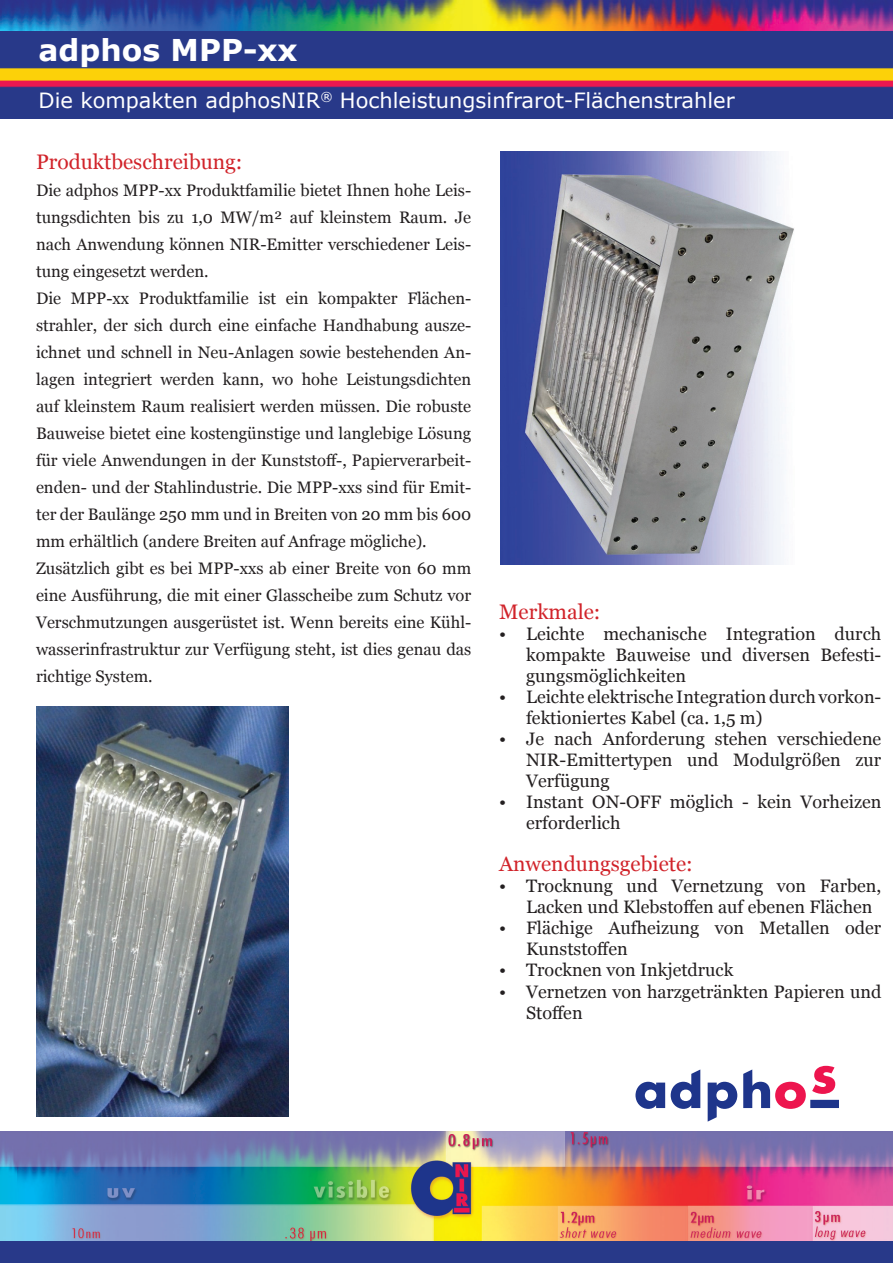
<style>
.page{position:relative;width:893px;height:1263px;background:#fff}
.page>*{position:absolute;margin:0;border:0;box-sizing:border-box;transform-origin:0 0}
.t1{font:700 30px "Verdana";color:#fff}
.t2{font:21px "Verdana";color:#fff}
.t3{font:21px "Georgia";color:#d1232a}
.t4{font:18px/21px "Georgia";color:#231f20}
.t5{font:16.65px/27px "Georgia";color:#231f20}
</style>
<div class="page">
<img style="left:0;top:0;width:893px;height:118px">
<div style="left:0;top:1240px;width:893px;height:23px;background:#283989"></div>
<img style="left:0;top:1131px;width:893px;height:109px">
<svg style="left:635px;top:1066px;width:204px;height:55px"></svg>
<img style="left:500px;top:152px;width:294px;height:413px">
<img style="left:36px;top:706px;width:252px;height:410px">
<h1 class="t1" style="left:39px;top:28px;width:260px">adphos MPP-xx</h1>
<p class="t2" style="left:39px;top:86px;width:698px">Die kompakten adphosNIR<sup>®</sup> Hochleistungsinfrarot-Flächenstrahler</p>
<p class="t3" style="left:36px;top:149px;width:208px">Produktbeschreibung:</p>
<p class="t5" style="left:36px;top:177px;width:437px">Die adphos MPP-xx Produktfamilie bietet Ihnen hohe Leis&shy;tungsdichten bis zu 1,0 MW/m² auf kleinstem Raum. Je nach Anwendung können NIR-Emitter verschiedener Leis&shy;tung eingesetzt werden.<br>Die MPP-xx Produktfamilie ist ein kompakter Flächen&shy;strahler, der sich durch eine einfache Handhabung ausze&shy;ichnet und schnell in Neu-Anlagen sowie bestehenden An&shy;lagen integriert werden kann, wo hohe Leistungsdichten auf kleinstem Raum realisiert werden müssen. Die robuste Bauweise bietet eine kostengünstige und langlebige Lösung für viele Anwendungen in der Kunststoff-, Papierverarbeit&shy;enden- und der Stahlindustrie. Die MPP-xxs sind für Emit&shy;ter der Baulänge 250 mm und in Breiten von 20 mm bis 600 mm erhältlich (andere Breiten auf Anfrage mögliche).<br>Zusätzlich gibt es bei MPP-xxs ab einer Breite von 60 mm eine Ausführung, die mit einer Glasscheibe zum Schutz vor Verschmutzungen ausgerüstet ist. Wenn bereits eine Kühl&shy;wasserinfrastruktur zur Verfügung steht, ist dies genau das richtige System.</p>
<p class="t3" style="left:499px;top:599px;width:103px">Merkmale:</p>
<p class="t4" style="left:526px;top:624px;width:357px;text-align:justify;text-indent:-27px">• Leichte mechanische Integration durch kompakte Bauweise und diversen Befesti&shy;gungsmöglichkeiten</p>
<p class="t4" style="left:526px;top:687px;width:357px;text-indent:-27px">• Leichte elektrische Integration durch vorkon&shy;fektioniertes Kabel (ca. 1,5 m)</p>
<p class="t4" style="left:526px;top:729px;width:357px;text-align:justify;text-indent:-27px">• Je nach Anforderung stehen verschiedene NIR-Emittertypen und Modulgrößen zur Verfügung</p>
<p class="t4" style="left:526px;top:792px;width:357px;text-indent:-27px">• Instant ON-OFF möglich - kein Vorheizen erforderlich</p>
<p class="t3" style="left:499px;top:851px;width:195px">Anwendungsgebiete:</p>
<p class="t4" style="left:526px;top:876px;width:357px;text-indent:-27px">• Trocknung und Vernetzung von Farben,<br>Lacken und Klebstoffen auf ebenen Flächen</p>
<p class="t4" style="left:526px;top:918px;width:357px;text-indent:-27px">• Flächige Aufheizung von Metallen oder<br>Kunststoffen</p>
<p class="t4" style="left:499px;top:960px;width:236px">• Trocknen von Inkjetdruck</p>
<p class="t4" style="left:526px;top:981px;width:357px;text-indent:-27px">• Vernetzen von harzgetränkten Papieren und<br>Stoffen</p>
</div>
